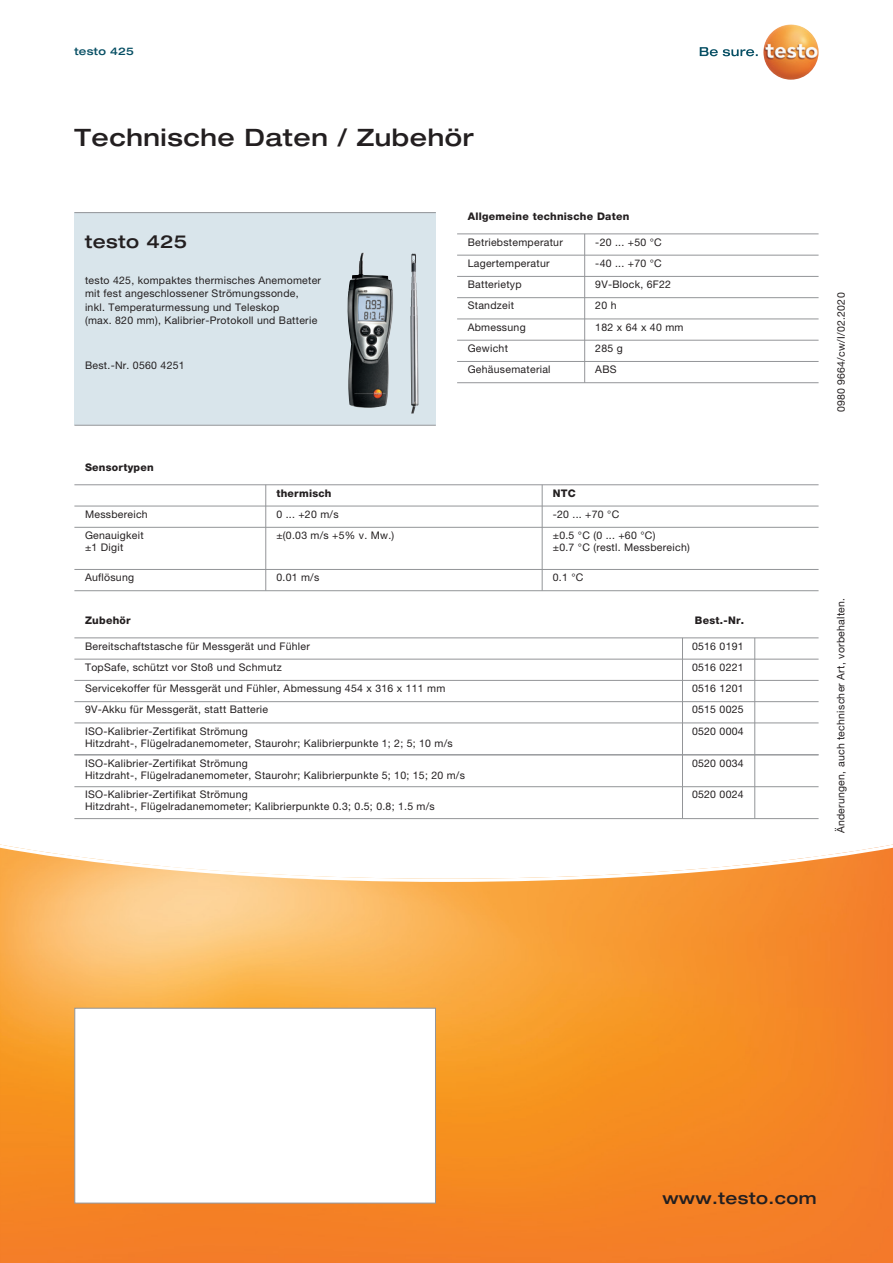
<style>
.page{position:relative;width:893px;height:1263px;background:#fff}
.page>*{position:absolute;margin:0;border:0;box-sizing:border-box;transform-origin:0 0}
.t1{font:500 expanded 24px "Helvetica Neue LTW1 G";letter-spacing:.025em;color:#231f20}
.t2{font:500 expanded 18px "Helvetica Neue LTW1 G";letter-spacing:.025em;color:#231f20}
.t3{font:500 expanded 16.5px "Helvetica Neue LTW1 G";letter-spacing:.025em;color:#231f20}
.t4{font:10.5px/13.5px "Helvetica Neue LTW1 G";letter-spacing:.025em;color:#231f20}
.t5{font:800 10.5px "Helvetica Neue LTW1 G";letter-spacing:.025em;color:#231f20}
.t6{font:500 expanded 10.5px "Helvetica Neue LTW1 G";letter-spacing:.025em;color:#074f64}
</style>
<div class="page">
<svg style="left:0;top:844px;width:893px;height:419px;background:#f79e46"></svg>
<div style="left:74px;top:213px;width:362px;height:212px;background:#d9e5eb"></div>
<hr style="left:74px;top:212px;width:362px;height:1px;background:#939598">
<hr style="left:74px;top:425px;width:362px;height:1px;background:#939598">
<img style="left:410px;top:253px;width:8px;height:160px">
<img style="left:347px;top:253px;width:46px;height:155px">
<svg style="left:700px;top:47px;width:58px;height:9px"></svg>
<img style="left:763px;top:24px;width:56px;height:56px;border-radius:28px">
<div style="left:74px;top:1008px;width:362px;height:195px;background:#fff;border:1px solid #939598"></div>
<hr style="left:457px;top:233px;width:362px;height:1px;background:#939598">
<hr style="left:457px;top:255px;width:362px;height:1px;background:#939598">
<hr style="left:457px;top:276px;width:362px;height:1px;background:#939598">
<hr style="left:457px;top:297px;width:362px;height:1px;background:#939598">
<hr style="left:457px;top:319px;width:362px;height:1px;background:#939598">
<hr style="left:457px;top:340px;width:362px;height:1px;background:#939598">
<hr style="left:457px;top:361px;width:362px;height:1px;background:#939598">
<hr style="left:457px;top:382px;width:362px;height:1px;background:#939598">
<hr style="left:584px;top:234px;width:1px;height:149px;background:#939598">
<hr style="left:74px;top:637px;width:745px;height:1px;background:#939598">
<hr style="left:74px;top:818px;width:745px;height:1px;background:#939598">
<hr style="left:682px;top:787px;width:1px;height:32px;background:#939598">
<hr style="left:74px;top:659px;width:745px;height:1px;background:#939598">
<hr style="left:74px;top:680px;width:745px;height:1px;background:#939598">
<hr style="left:74px;top:701px;width:745px;height:1px;background:#939598">
<svg style="left:682px;top:638px;width:1px;height:84px"></svg>
<svg style="left:754px;top:638px;width:1px;height:84px"></svg>
<hr style="left:74px;top:722px;width:745px;height:1px;background:#939598">
<hr style="left:682px;top:723px;width:1px;height:32px;background:#939598">
<hr style="left:754px;top:723px;width:1px;height:32px;background:#939598">
<hr style="left:74px;top:754px;width:745px;height:1px;background:#939598">
<hr style="left:74px;top:786px;width:745px;height:1px;background:#939598">
<hr style="left:682px;top:755px;width:1px;height:32px;background:#939598">
<hr style="left:754px;top:755px;width:1px;height:32px;background:#939598">
<hr style="left:754px;top:787px;width:1px;height:32px;background:#939598">
<hr style="left:74px;top:484px;width:745px;height:1px;background:#939598">
<hr style="left:74px;top:506px;width:745px;height:1px;background:#939598">
<hr style="left:74px;top:527px;width:745px;height:1px;background:#939598">
<hr style="left:74px;top:569px;width:745px;height:1px;background:#939598">
<hr style="left:74px;top:590px;width:745px;height:1px;background:#939598">
<hr style="left:265px;top:485px;width:1px;height:106px;background:#939598">
<hr style="left:542px;top:485px;width:1px;height:106px;background:#939598">
<p class="t6" style="left:74px;top:44px;width:61px">testo 425</p>
<h1 class="t1" style="left:74px;top:122px;width:401px">Technische Daten / Zubehör</h1>
<h2 class="t2" style="left:85px;top:230px;width:104px">testo 425</h2>
<p class="t4" style="left:85px;top:273px;width:238px">testo 425, kompaktes thermisches Anemometer mit fest angeschlossener Strömungssonde, inkl. Temperaturmessung und Teleskop<br>(max. 820 mm), Kalibrier-Protokoll und Batterie</p>
<p class="t4" style="left:85px;top:358px;width:101px">Best.-Nr. 0560 4251</p>
<p class="t5" style="left:85px;top:461px;width:70px">Sensortypen</p>
<p class="t5" style="left:468px;top:210px;width:163px">Allgemeine technische Daten</p>
<p class="t4" style="left:468px;top:235px;width:97px">Betriebstemperatur</p>
<p class="t4" style="left:595px;top:235px;width:68px">-20 ... +50 °C</p>
<p class="t4" style="left:468px;top:256px;width:83px">Lagertemperatur</p>
<p class="t4" style="left:595px;top:256px;width:68px">-40 ... +70 °C</p>
<p class="t4" style="left:468px;top:278px;width:55px">Batterietyp</p>
<p class="t4" style="left:595px;top:278px;width:77px">9V-Block, 6F22</p>
<p class="t4" style="left:468px;top:299px;width:48px">Standzeit</p>
<p class="t4" style="left:595px;top:299px;width:23px">20 h</p>
<p class="t4" style="left:468px;top:320px;width:59px">Abmessung</p>
<p class="t4" style="left:595px;top:320px;width:90px">182 x 64 x 40 mm</p>
<p class="t4" style="left:468px;top:341px;width:42px">Gewicht</p>
<p class="t4" style="left:595px;top:341px;width:29px">285 g</p>
<p class="t4" style="left:468px;top:363px;width:84px">Gehäusematerial</p>
<p class="t4" style="left:595px;top:363px;width:23px">ABS</p>
<p class="t5" style="left:276px;top:486px;width:57px">thermisch</p>
<p class="t5" style="left:553px;top:486px;width:25px">NTC</p>
<p class="t4" style="left:85px;top:507px;width:64px">Messbereich</p>
<p class="t4" style="left:276px;top:507px;width:64px">0 ... +20 m/s</p>
<p class="t4" style="left:553px;top:507px;width:68px">-20 ... +70 °C</p>
<p class="t4" style="left:85px;top:529px;width:60px;line-height:12px">Genauigkeit ±1 Digit</p>
<p class="t4" style="left:276px;top:528px;width:119px">±(0.03 m/s +5% v. Mw.)</p>
<p class="t4" style="left:553px;top:529px;width:138px;line-height:12px">±0.5 °C (0 ... +60 °C)<br>±0.7 °C (restl. Messbereich)</p>
<p class="t4" style="left:85px;top:571px;width:51px">Auflösung</p>
<p class="t4" style="left:276px;top:571px;width:44px">0.01 m/s</p>
<p class="t4" style="left:553px;top:571px;width:32px">0.1 °C</p>
<p class="t5" style="left:85px;top:614px;width:47px">Zubehör</p>
<p class="t5" style="left:695px;top:614px;width:51px">Best.-Nr.</p>
<p class="t4" style="left:85px;top:639px;width:226px">Bereitschaftstasche für Messgerät und Fühler</p>
<p class="t4" style="left:692px;top:639px;width:53px">0516 0191</p>
<p class="t4" style="left:85px;top:660px;width:198px">TopSafe, schützt vor Stoß und Schmutz</p>
<p class="t4" style="left:692px;top:660px;width:53px">0516 0221</p>
<p class="t4" style="left:85px;top:703px;width:185px">9V-Akku für Messgerät, statt Batterie</p>
<p class="t4" style="left:692px;top:703px;width:53px">0515 0025</p>
<p class="t4" style="left:85px;top:724px;width:164px">ISO-Kalibrier-Zertifikat Strömung</p>
<p class="t4" style="left:692px;top:724px;width:53px">0520 0004</p>
<p class="t4" style="left:85px;top:733px;width:369px;line-height:20px">Hitzdraht-, Flügelradanemometer, Staurohr; Kalibrierpunkte 1; 2; 5; 10 m/s<br>ISO-Kalibrier-Zertifikat Strömung</p>
<p class="t4" style="left:85px;top:682px;width:362px">Servicekoffer für Messgerät und Fühler, Abmessung 454 x 316 x 111 mm</p>
<p class="t4" style="left:692px;top:682px;width:53px">0516 1201</p>
<p class="t4" style="left:692px;top:756px;width:53px">0520 0034</p>
<p class="t4" style="left:85px;top:768px;width:381px">Hitzdraht-, Flügelradanemometer, Staurohr; Kalibrierpunkte 5; 10; 15; 20 m/s</p>
<p class="t4" style="left:85px;top:789px;width:351px;line-height:12px">ISO-Kalibrier-Zertifikat Strömung<br>Hitzdraht-, Flügelradanemometer; Kalibrierpunkte 0.3; 0.5; 0.8; 1.5 m/s</p>
<p class="t4" style="left:692px;top:788px;width:53px">0520 0024</p>
<p class="t4" style="left:834px;top:412px;width:121px;rotate:-90deg">0980 9664/cw/I/02.2020</p>
<p class="t4" style="left:834px;top:833px;width:237px;rotate:-90deg">Änderungen, auch technischer Art, vorbehalten.</p>
<h3 class="t3" style="left:662px;top:1187px;width:156px">www.testo.com</h3>
</div>
